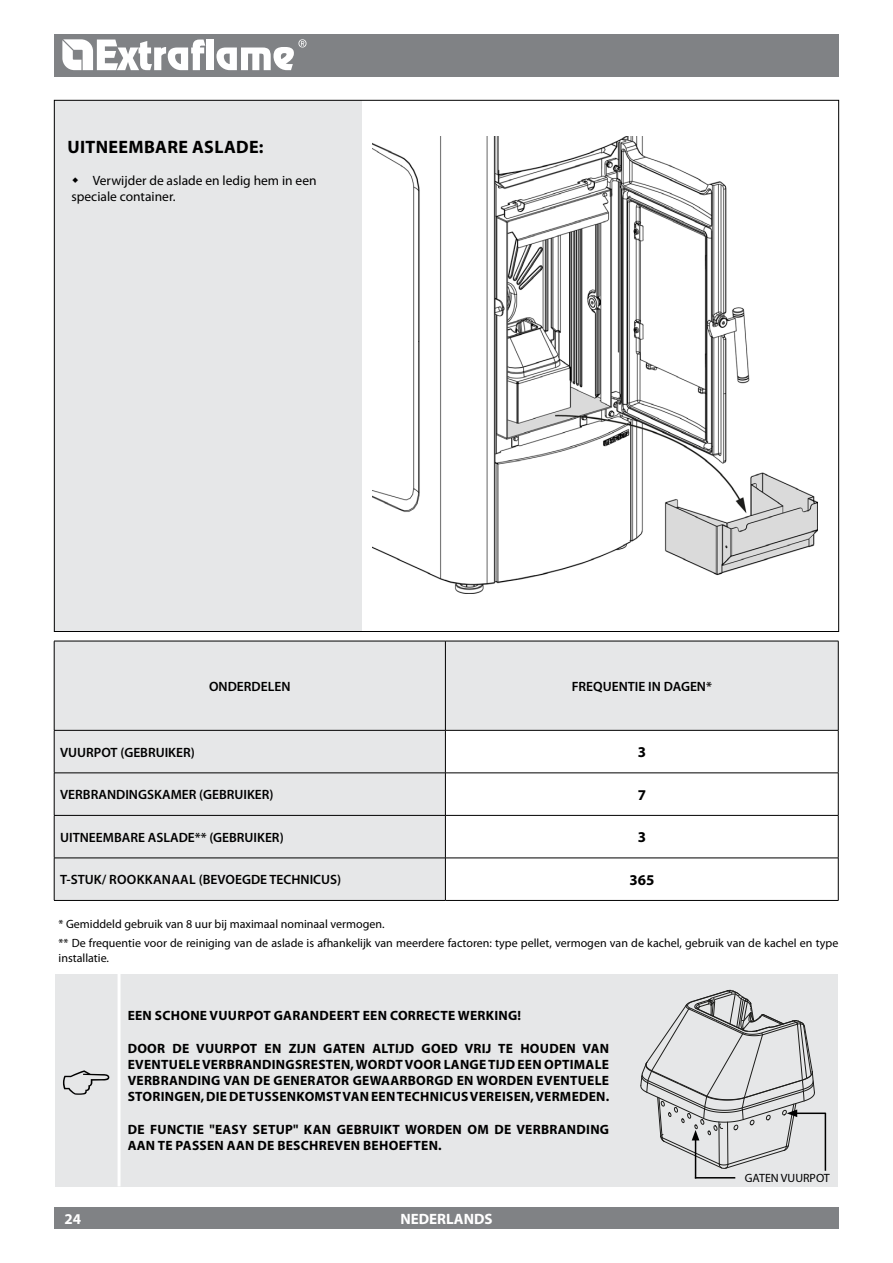
<style>
.page{position:relative;width:893px;height:1263px;background:#fff}
.page>*{position:absolute;margin:0;border:0;box-sizing:border-box;transform-origin:0 0}
.t1{font:700 18px "Myriad Pro";color:#000}
.t2{font:700 15px "Myriad Pro";color:#fff}
.t3{font:700 15px "Myriad Pro";color:#000}
.t4{font:700 13.5px/16.2px "Myriad Pro";letter-spacing:.02em;color:#000;text-align:justify}
.t5{font:600 13.5px "Myriad Pro";color:#000}
.t6{font:13.5px/16.2px "Myriad Pro";color:#000}
.t7{font:12px/14.4px "Myriad Pro";color:#000}
</style>
<div class="page">
<img style="left:372px;top:136px;width:445px;height:457px">
<div style="left:54px;top:34px;width:785px;height:43px;background:#808285"></div>
<div style="left:54px;top:1208px;width:785px;height:21px;background:#808285"></div>
<svg style="left:62px;top:39px;width:143px;height:31px"></svg>
<div style="left:207px;top:40px;width:7px;height:30px;background:#fff"></div>
<svg style="left:216px;top:39px;width:90px;height:31px"></svg>
<div style="left:55px;top:974px;width:782px;height:212px;background:#e6e7e8"></div>
<hr style="left:118px;top:974px;width:3px;height:212px;background:#fff">
<hr style="left:695px;top:1177px;width:40px;height:1px;background:#000">
<hr style="left:695px;top:1138px;width:1px;height:40px;background:#000">
<hr style="left:795px;top:1112px;width:31px;height:2px;background:#000">
<svg style="left:640px;top:990px;width:175px;height:178px"></svg>
<hr style="left:825px;top:1113px;width:1px;height:58px;background:#000">
<svg style="left:55px;top:642px;width:783px;height:258px;fill:#e6e7e8"></svg>
<hr style="left:54px;top:641px;width:391px;height:1px;background:#000">
<hr style="left:54px;top:641px;width:1px;height:89px;background:#000">
<hr style="left:445px;top:641px;width:393px;height:1px;background:#000">
<hr style="left:445px;top:641px;width:1px;height:89px;background:#000">
<hr style="left:838px;top:641px;width:1px;height:89px;background:#000">
<hr style="left:54px;top:730px;width:391px;height:1px;background:#000">
<hr style="left:54px;top:730px;width:1px;height:43px;background:#000">
<hr style="left:445px;top:730px;width:393px;height:1px;background:#000">
<hr style="left:445px;top:730px;width:1px;height:43px;background:#000">
<hr style="left:838px;top:730px;width:1px;height:43px;background:#000">
<hr style="left:54px;top:773px;width:391px;height:1px;background:#000">
<hr style="left:54px;top:773px;width:1px;height:42px;background:#000">
<hr style="left:445px;top:773px;width:393px;height:1px;background:#000">
<hr style="left:445px;top:773px;width:1px;height:42px;background:#000">
<hr style="left:838px;top:773px;width:1px;height:42px;background:#000">
<hr style="left:54px;top:815px;width:391px;height:1px;background:#000">
<hr style="left:54px;top:815px;width:1px;height:43px;background:#000">
<hr style="left:445px;top:815px;width:393px;height:1px;background:#000">
<hr style="left:445px;top:815px;width:1px;height:43px;background:#000">
<hr style="left:838px;top:815px;width:1px;height:43px;background:#000">
<hr style="left:54px;top:858px;width:391px;height:1px;background:#000">
<hr style="left:54px;top:858px;width:1px;height:42px;background:#000">
<hr style="left:445px;top:858px;width:393px;height:1px;background:#000">
<hr style="left:445px;top:858px;width:1px;height:42px;background:#000">
<hr style="left:838px;top:858px;width:1px;height:42px;background:#000">
<hr style="left:54px;top:900px;width:391px;height:1px;background:#000">
<hr style="left:445px;top:900px;width:393px;height:1px;background:#000">
<div style="left:55px;top:100px;width:307px;height:531px;background:#e6e7e8"></div>
<h1 class="t1" style="left:67px;top:135px;width:12px">UITNEEMBA</h1>
<h1 class="t1" style="left:167px;top:135px;width:37px">RE ASLADE</h1>
<h1 class="t1" style="left:259px;top:135px;width:6px">:</h1>
<p class="t6" style="left:72px;top:172px;width:247px;text-indent:21px">Verwijder de aslade en ledig hem in een speciale container.</p>
<p class="t5" style="left:209px;top:678px;width:83px">ONDERDELEN</p>
<p class="t5" style="left:572px;top:678px;width:142px">FREQUENTIE IN DAGEN*</p>
<p class="t5" style="left:60px;top:743px;width:136px">VUURPOT (GEBRUIKER)</p>
<p class="t3" style="left:638px;top:742px;width:10px">3</p>
<p class="t5" style="left:60px;top:786px;width:215px">VERBRANDINGSKAMER (GEBRUIKER)</p>
<p class="t3" style="left:638px;top:785px;width:10px">7</p>
<p class="t5" style="left:60px;top:828px;width:225px">UITNEEMBARE ASLADE** (GEBRUIKER)</p>
<p class="t3" style="left:638px;top:827px;width:10px">3</p>
<p class="t5" style="left:60px;top:871px;width:59px">T-STUK/ ROOKKANAAL</p>
<p class="t5" style="left:199px;top:871px;width:144px">(BEVOEGDE TECHNICUS)</p>
<p class="t3" style="left:629px;top:870px;width:26px">365</p>
<p class="t7" style="left:59px;top:917px;width:327px">* Gemiddeld gebruik van 8 uur bij maximaal nominaal vermogen.</p>
<p class="t7" style="left:59px;top:936px;width:781px">** De frequentie voor de reiniging van de aslade is afhankelijk van meerdere factoren: type pellet, vermogen van de kachel, gebruik van de kachel en type installatie.</p>
<p class="t4" style="left:128px;top:1007px;width:395px">EEN SCHONE VUURPOT GARANDEERT EEN CORRECTE WERKING!</p>
<p class="t4" style="left:128px;top:1040px;width:483px">DOOR DE VUURPOT EN ZIJN GATEN ALTIJD GOED VRIJ TE HOUDEN VAN EVENTUELE VERBRANDINGSRESTEN, WORDT VOOR LANGE TIJD EEN OPTIMALE VERBRANDING VAN DE GENERATOR GEWAARBORGD EN WORDEN EVENTUELE STORINGEN, DIE DE TUSSENKOMST VAN EEN TECHNICUS VEREISEN, VERMEDEN.</p>
<p class="t4" style="left:128px;top:1121px;width:97px">DE FUNCTIE "EASY</p>
<p class="t4" style="left:253px;top:1121px;width:9px">SETU</p>
<p class="t4" style="left:128px;top:1121px;width:483px;text-indent:157px">P" KAN GEBRUIKT WORDEN OM DE VERBRANDING<br>AAN TE PASSEN AAN DE BESCHREVEN BEHOEFTEN.</p>
<p class="t2" style="left:65px;top:1209px;width:18px">24</p>
<p class="t2" style="left:400px;top:1209px;width:94px">NEDERLANDS</p>
<p class="t7" style="left:745px;top:1171px;width:87px">GATEN VUURPOT</p>
</div>
